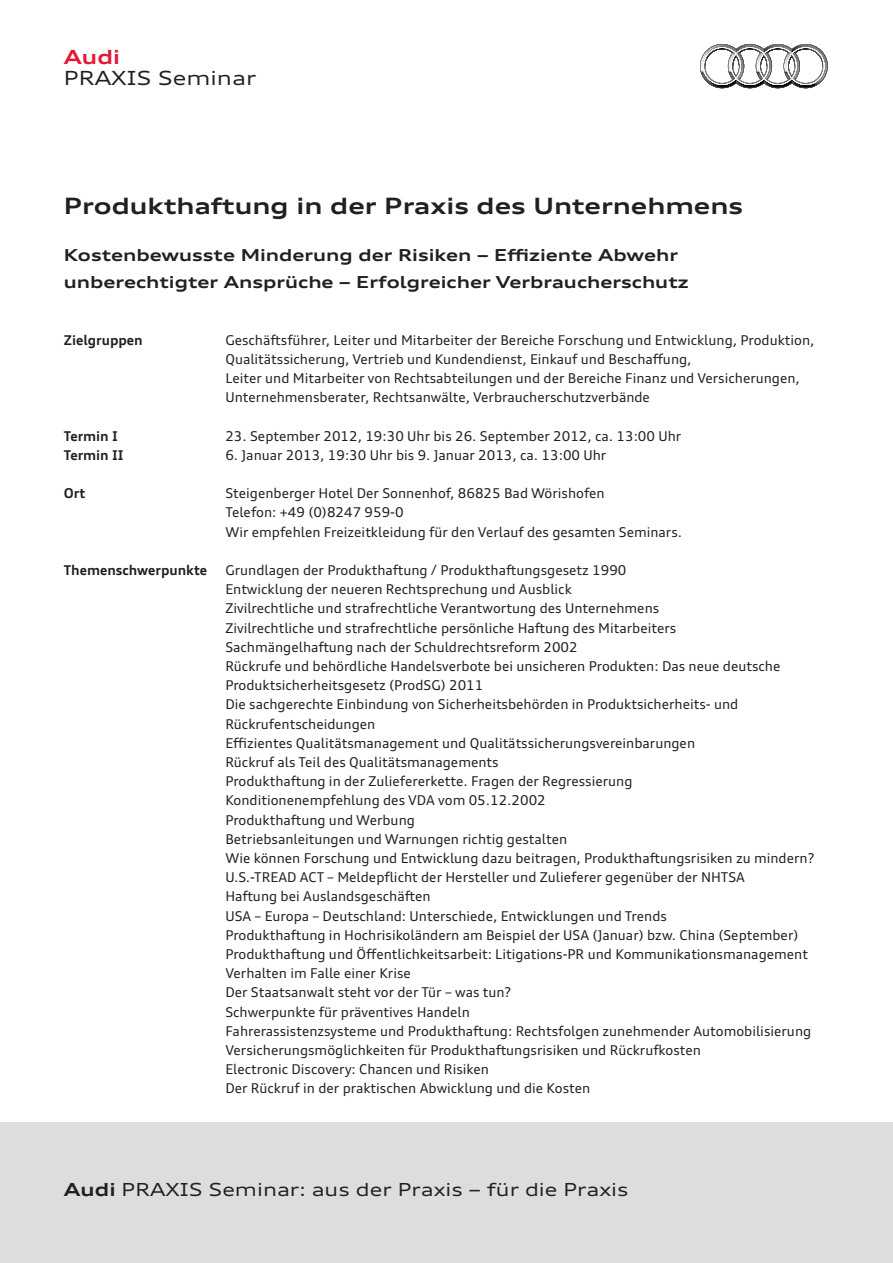
<style>
.page{position:relative;width:893px;height:1263px;background:#fff}
.page>*{position:absolute;margin:0;border:0;box-sizing:border-box;transform-origin:0 0}
.t1{font:700 expanded 22.5px "Audi Type";color:#231f20}
.t2{font:expanded 19.5px "Audi Type";color:#231f20}
.t3{font:700 expanded 19.5px "Audi Type";color:#e51836}
.t4{font:expanded 18px "Audi Type";color:#231f20}
.t5{font:700 expanded 16.5px/27px "Audi Type";color:#231f20}
.t6{font:13.5px/19.2px "Audi Type";color:#231f20}
.t7{font:700 13.5px "Audi Type";color:#231f20}
.s1{font-weight:700}
</style>
<div class="page">
<svg style="left:700px;top:44px;width:128px;height:44px"></svg>
<div style="left:0;top:1122px;width:893px;height:141px;background:#dcdddf"></div>
<h2 class="t3" style="left:64px;top:45px;width:58px">Audi</h2>
<h2 class="t2" style="left:64px;top:66px;width:194px">PRAXIS Seminar</h2>
<h1 class="t1" style="left:64px;top:192px;width:681px">Produkthaftung in der Praxis des Unternehmens</h1>
<p class="t5" style="left:64px;top:241px;width:626px">Kostenbewusste Minderung der Risiken – Effiziente Abwehr unberechtigter Ansprüche – Erfolgreicher Verbraucherschutz</p>
<p class="t7" style="left:64px;top:331px;width:80px">Zielgruppen</p>
<p class="t6" style="left:225px;top:330px;width:591px">Geschäftsführer, Leiter und Mitarbeiter der Bereiche Forschung und Entwicklung, Produktion, Qualitätssicherung, Vertrieb und Kundendienst, Einkauf und Beschaffung,<br>Leiter und Mitarbeiter von Rechtsabteilungen und der Bereiche Finanz und Versicherungen, Unternehmensberater, Rechtsanwälte, Verbraucherschutzverbände</p>
<p class="t7" style="left:64px;top:427px;width:56px">Termin I</p>
<p class="t6" style="left:225px;top:426px;width:457px">23. September 2012, 19:30 Uhr bis 26. September 2012, ca. 13:00 Uhr</p>
<p class="t7" style="left:64px;top:447px;width:61px">Termin II</p>
<p class="t6" style="left:225px;top:445px;width:382px">6. Januar 2013, 19:30 Uhr bis 9. Januar 2013, ca. 13:00 Uhr</p>
<p class="t7" style="left:64px;top:485px;width:23px">Ort</p>
<p class="t6" style="left:225px;top:484px;width:458px">Steigenberger Hotel Der Sonnenhof, 86825 Bad Wörishofen<br>Telefon: +49 (0)8247 959-0<br>Wir empfehlen Freizeitkleidung für den Verlauf des gesamten Seminars.</p>
<p class="t7" style="left:64px;top:562px;width:145px">Themenschwerpunkte</p>
<p class="t6" style="left:225px;top:560px;width:591px">Grundlagen der Produkthaftung / Produkthaftungsgesetz 1990<br>Entwicklung der neueren Rechtsprechung und Ausblick<br>Zivilrechtliche und strafrechtliche Verantwortung des Unternehmens<br>Zivilrechtliche und strafrechtliche persönliche Haftung des Mitarbeiters<br>Sachmängelhaftung nach der Schuldrechtsreform 2002<br>Rückrufe und behördliche Handelsverbote bei unsicheren Produkten: Das neue deutsche Produktsicherheitsgesetz (ProdSG) 2011<br>Die sachgerechte Einbindung von Sicherheitsbehörden in Produktsicherheits- und Rückrufentscheidungen<br>Effizientes Qualitätsmanagement und Qualitätssicherungsvereinbarungen<br>Rückruf als Teil des Qualitätsmanagements<br>Produkthaftung in der Zuliefererkette. Fragen der Regressierung<br>Konditionenempfehlung des VDA vom 05.12.2002<br>Produkthaftung und Werbung<br>Betriebsanleitungen und Warnungen richtig gestalten<br>Wie können Forschung und Entwicklung dazu beitragen, Produkthaftungsrisiken zu mindern?<br>U.S.-TREAD ACT – Meldepflicht der Hersteller und Zulieferer gegenüber der NHTSA<br>Haftung bei Auslandsgeschäften<br>USA – Europa – Deutschland: Unterschiede, Entwicklungen und Trends<br>Produkthaftung in Hochrisikoländern am Beispiel der USA (Januar) bzw. China (September)<br>Produkthaftung und Öffentlichkeitsarbeit: Litigations-PR und Kommunikationsmanagement Verhalten im Falle einer Krise<br>Der Staatsanwalt steht vor der Tür – was tun?<br>Schwerpunkte für präventives Handeln<br>Fahrerassistenzsysteme und Produkthaftung: Rechtsfolgen zunehmender Automobilisierung Versicherungsmöglichkeiten für Produkthaftungsrisiken und Rückrufkosten<br>Electronic Discovery: Chancen und Risiken<br>Der Rückruf in der praktischen Abwicklung und die Kosten</p>
<h3 class="t4" style="left:64px;top:1178px;width:566px"><span class="s1">Audi</span> PRAXIS Seminar: aus der Praxis – für die Praxis</h3>
</div>
